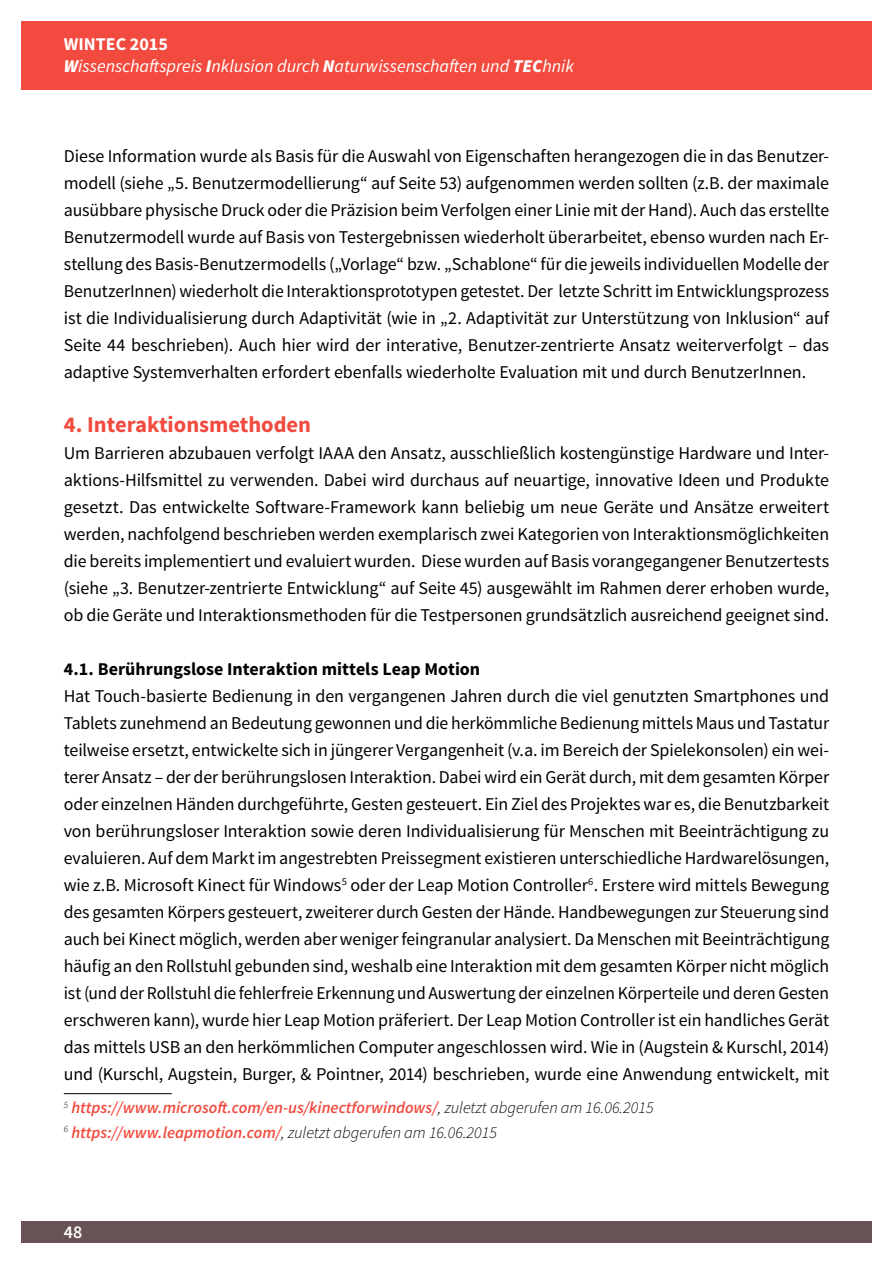
<style>
.page{position:relative;width:893px;height:1263px;background:#fff}
.page>*{position:absolute;margin:0;border:0;box-sizing:border-box;transform-origin:0 0}
.Ü_2{font:700 22.5px "Source Sans Pro";color:#f24a3e}
.Fliesstext{font:18px/27px "Source Sans Pro";letter-spacing:-.005em;color:#000;text-align:justify}
.t1{font:italic 18px/21.6px "Source Sans Pro";color:#fff}
.Ü_3{font:700 18px "Source Sans Pro";color:#000}
.t2{font:600 18px "Source Sans Pro";color:#fff}
.Quelle_und_Bildnachw{font:italic 600 16.5px "Source Sans Pro";color:#f24a3e}
.Quelle_und_Bildnachw-2{font:italic 300 16.5px "Source Sans Pro";color:#000}
.s1{font-weight:700;font-style:normal}
.s2{font-weight:900}
.s3{font-weight:300;color:#000}
.s4{font-weight:600;color:#f24a3e}
</style>
<div class="page">
<div style="left:21px;top:1221px;width:851px;height:21px;background:#675255"></div>
<div style="left:21px;top:21px;width:851px;height:47px;background:#f24a3e"></div>
<div style="left:21px;top:43px;width:851px;height:46px;background:#f24a3e"></div>
<hr style="left:64px;top:1093px;width:108px;height:1px;background:#000">
<p class="t1" style="left:64px;top:33px;width:512px"><span class="s1">WINTEC 2015<br></span><span class="s2">W</span>issenschaftspreis <span class="s2">I</span>nklusion durch <span class="s2">N</span>aturwissenschaften und <span class="s2">TEC</span>hnik</p>
<p class="Fliesstext" style="left:64px;top:143px;width:767px">Diese Information wurde als Basis für die Auswahl von Eigenschaften herangezogen die in das Benutzer&shy;modell (siehe „5. Benutzermodellierung“ auf Seite 53) aufgenommen werden sollten (z.B. der maximale ausübbare physische Druck oder die Präzision beim Verfolgen einer Linie mit der Hand). Auch das erstellte Benutzermodell wurde auf Basis von Testergebnissen wiederholt überarbeitet, ebenso wurden nach Er&shy;stellung des Basis-Benutzermodells („Vorlage“ bzw. „Schablone“ für die jeweils individuellen Modelle der BenutzerInnen) wiederholt die Interaktionsprototypen getestet. Der letzte Schritt im Entwicklungsprozess ist die Individualisierung durch Adaptivität (wie in „2. Adaptivität zur Unterstützung von Inklusion“ auf Seite 44 beschrieben). Auch hier wird der interative, Benutzer-zentrierte Ansatz weiterverfolgt – das adaptive Systemverhalten erfordert ebenfalls wiederholte Evaluation mit und durch BenutzerInnen.</p>
<h2 class="Ü_2" style="left:64px;top:410px;width:249px">4. Interaktionsmethoden</h2>
<p class="Fliesstext" style="left:64px;top:440px;width:767px">Um Barrieren abzubauen verfolgt IAAA den Ansatz, ausschließlich kostengünstige Hardware und Inter&shy;aktions-Hilfsmittel zu verwenden. Dabei wird durchaus auf neuartige, innovative Ideen und Produkte gesetzt. Das entwickelte Software-Framework kann beliebig um neue Geräte und Ansätze erweitert werden, nachfolgend beschrieben werden exemplarisch zwei Kategorien von Interaktionsmöglichkeiten die bereits implementiert und evaluiert wurden. Diese wurden auf Basis vorangegangener Benutzertests (siehe „3. Benutzer-zentrierte Entwicklung“ auf Seite 45) ausgewählt im Rahmen derer erhoben wurde, ob die Geräte und Interaktionsmethoden für die Testpersonen grundsätzlich ausreichend geeignet sind.</p>
<h3 class="Ü_3" style="left:64px;top:657px;width:418px">4.1. Berührungslose Interaktion mittels Leap Motion</h3>
<p class="Fliesstext" style="left:64px;top:683px;width:767px">Hat Touch-basierte Bedienung in den vergangenen Jahren durch die viel genutzten Smartphones und Tablets zunehmend an Bedeutung gewonnen und die herkömmliche Bedienung mittels Maus und Tastatur teilweise ersetzt, entwickelte sich in jüngerer Vergangenheit (v.a. im Bereich der Spielekonsolen) ein wei&shy;terer Ansatz – der der berührungslosen Interaktion. Dabei wird ein Gerät durch, mit dem gesamten Körper oder einzelnen Händen durchgeführte, Gesten gesteuert. Ein Ziel des Projektes war es, die Benutzbarkeit von berührungsloser Interaktion sowie deren Individualisierung für Menschen mit Beeinträchtigung zu evaluieren. Auf dem Markt im angestrebten Preissegment existieren unterschiedliche Hardwarelösungen, wie z.B. Microsoft Kinect für Windows<sup>5</sup> oder der Leap Motion Controller<sup>6</sup>. Erstere wird mittels Bewegung des gesamten Körpers gesteuert, zweiterer durch Gesten der Hände. Handbewegungen zur Steuerung sind auch bei Kinect möglich, werden aber weniger feingranular analysiert. Da Menschen mit Beeinträchtigung häufig an den Rollstuhl gebunden sind, weshalb eine Interaktion mit dem gesamten Körper nicht möglich ist (und der Rollstuhl die fehlerfreie Erkennung und Auswertung der einzelnen Körperteile und deren Gesten erschweren kann), wurde hier Leap Motion präferiert. Der Leap Motion Controller ist ein handliches Gerät das mittels USB an den herkömmlichen Computer angeschlossen wird. Wie in (Augstein &amp; Kurschl, 2014) und (Kurschl, Augstein, Burger, &amp; Pointner, 2014) beschrieben, wurde eine Anwendung entwickelt, mit</p>
<p class="Quelle_und_Bildnachw" style="left:64px;top:1098px;width:591px"><sup>5</sup> https://www.microsoft.com/en-us/kinectforwindows/<span class="s3">, zuletzt abgerufen am 16.06.2015</span></p>
<p class="Quelle_und_Bildnachw-2" style="left:64px;top:1122px;width:435px"><sup>6</sup> <span class="s4">https://www.leapmotion.com/</span>, zuletzt abgerufen am 16.06.2015</p>
<p class="t2" style="left:64px;top:1221px;width:20px">48</p>
</div>
